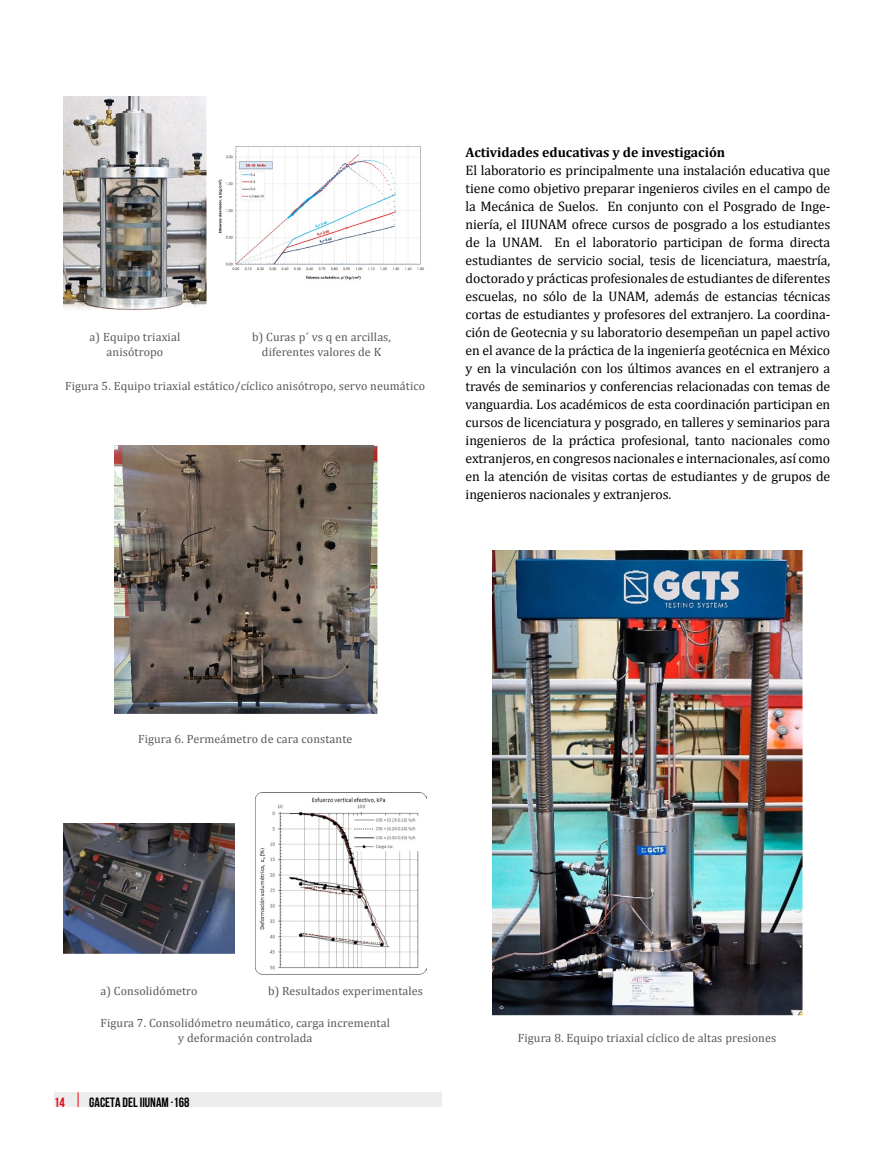
<style>
.page{position:relative;width:893px;height:1149px;background:#fff}
.page>*{position:absolute;margin:0;border:0;box-sizing:border-box;transform-origin:0 0}
.t1{font:13.8px/18px "Cambria";letter-spacing:-.01em;color:#000;text-align:justify}
.t2{font:700 13.8px "Cambria";color:#000}
.t3{font:700 13.5px "Bebas Neue";color:#000}
.t4{font:700 13.5px "Bebas Neue";color:#dc0c15}
.t5{font:12px/15px "Cambria";letter-spacing:.01em;color:#585856;text-align:center}
</style>
<div class="page">
<div style="left:54px;top:1092px;width:388px;height:14px;background:#ededed"></div>
<img style="left:492px;top:550px;width:311px;height:465px">
<img style="left:114px;top:445px;width:263px;height:267px">
<img style="left:63px;top:823px;width:171px;height:130px">
<img style="left:256px;top:792px;width:171px;height:181px">
<img style="left:218px;top:146px;width:206px;height:134px">
<img style="left:64px;top:96px;width:142px;height:214px">
<p class="t5" style="left:90px;top:330px;width:92px">a) Equipo triaxial anisótropo</p>
<p class="t5" style="left:252px;top:330px;width:140px">b) Curas p´ vs q en arcillas, diferentes valores de K</p>
<p class="t5" style="left:65px;top:378px;width:362px">Figura 5. Equipo triaxial estático/cíclico anisótropo, servo neumático</p>
<p class="t2" style="left:466px;top:142px;width:261px">Actividades educativas y de investigación</p>
<p class="t1" style="left:466px;top:161px;width:366px">El laboratorio es principalmente una instalación educativa que tiene como objetivo preparar ingenieros civiles en el campo de la Mecánica de Suelos. En conjunto con el Posgrado de Inge&shy;niería, el IIUNAM ofrece cursos de posgrado a los estudiantes de la UNAM. En el laboratorio participan de forma directa estudiantes de servicio social, tesis de licenciatura, maestría, doctorado y prácticas profesionales de estudiantes de diferentes escuelas, no sólo de la UNAM, además de estancias técnicas cortas de estudiantes y profesores del extranjero. La coordina&shy;ción de Geotecnia y su laboratorio desempeñan un papel activo en el avance de la práctica de la ingeniería geotécnica en México y en la vinculación con los últimos avances en el extranjero a través de seminarios y conferencias relacionadas con temas de vanguardia. Los académicos de esta coordinación participan en cursos de licenciatura y posgrado, en talleres y seminarios para ingenieros de la práctica profesional, tanto nacionales como extranjeros, en congresos nacionales e internacionales, así como en la atención de visitas cortas de estudiantes y de grupos de ingenieros nacionales y extranjeros.</p>
<p class="t5" style="left:138px;top:730px;width:216px">Figura 6. Permeámetro de cara constante</p>
<p class="t5" style="left:101px;top:983px;width:99px">a) Consolidómetro</p>
<p class="t5" style="left:268px;top:983px;width:156px">b) Resultados experimentales</p>
<p class="t5" style="left:101px;top:1014px;width:291px">Figura 7. Consolidómetro neumático, carga incremental y deformación controlada</p>
<p class="t4" style="left:54px;top:1094px;width:12px">14</p>
<p class="t3" style="left:89px;top:1094px;width:102px">GACETA DEL IIUNAM ·168</p>
<p class="t5" style="left:518px;top:1030px;width:260px">Figura 8. Equipo triaxial cíclico de altas presiones</p>
</div>
